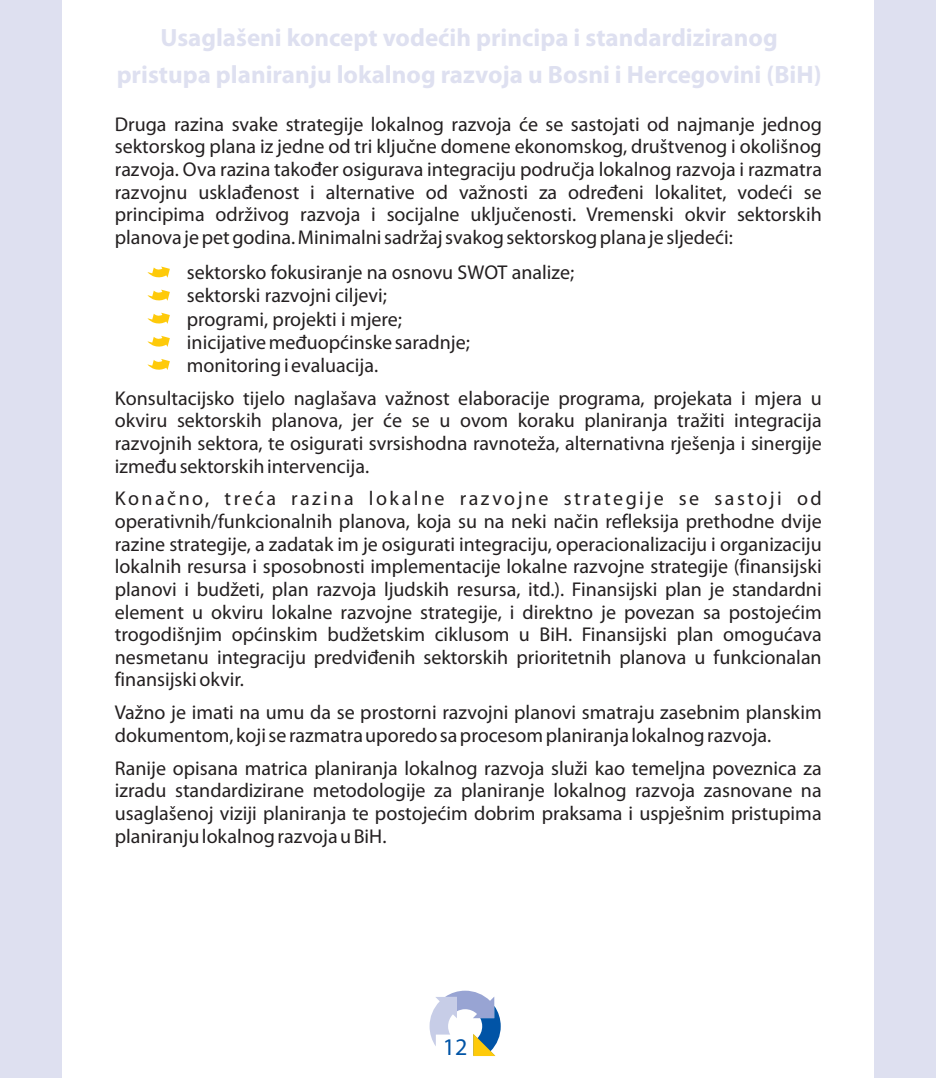
<style>
.page{position:relative;width:936px;height:1078px;background:#fff}
.page>*{position:absolute;margin:0;border:0;box-sizing:border-box;transform-origin:0 0}
.t1{font:700 25px/36.4px "Myriad Pro";color:#dee0f0;text-align:center}
.t2{font:24px "Myriad Pro";color:#0154a6}
.t3{font:20px/22.6px "Myriad Pro";color:#231f20;text-align:justify}
</style>
<div class="page">
<svg style="left:429px;top:990px;width:71px;height:65px"></svg>
<div style="left:874px;top:0;width:61px;height:1077px;background:#dee0f0"></div>
<div style="left:0;top:0;width:61px;height:1077px;background:#dee0f0"></div>
<svg style="left:147px;top:266px;width:23px;height:12px"></svg>
<svg style="left:147px;top:289px;width:23px;height:12px"></svg>
<svg style="left:147px;top:312px;width:23px;height:12px"></svg>
<svg style="left:147px;top:336px;width:23px;height:11px"></svg>
<svg style="left:147px;top:359px;width:23px;height:11px"></svg>
<p class="t1" style="left:117px;top:22px;width:706px">Usaglašeni koncept vodećih principa i standardiziranog pristupa planiranju lokalnog razvoja u Bosni i Hercegovini (BiH)</p>
<p class="t3" style="left:115px;top:114px;width:708px">Druga razina svake strategije lokalnog razvoja će se sastojati od najmanje jednog sektorskog plana iz jedne od tri ključne domene ekonomskog, društvenog i okolišnog razvoja. Ova razina također osigurava integraciju područja lokalnog razvoja i razmatra razvojnu usklađenost i alternative od važnosti za određeni lokalitet, vodeći se principima održivog razvoja i socijalne uključenosti. Vremenski okvir sektorskih planova je pet godina. Minimalni sadržaj svakog sektorskog plana je sljedeći:</p>
<p class="t3" style="left:187px;top:262px;width:389px;line-height:23.2px;text-align:left">sektorsko fokusiranje na osnovu SWOT analize; sektorski razvojni ciljevi;<br>programi, projekti i mjere;<br>inicijative međuopćinske saradnje;<br>monitoring i evaluacija.</p>
<p class="t3" style="left:115px;top:388px;width:708px">Konsultacijsko tijelo naglašava važnost elaboracije programa, projekata i mjera u okviru sektorskih planova, jer će se u ovom koraku planiranja tražiti integracija razvojnih sektora, te osigurati svrsishodna ravnoteža, alternativna rješenja i sinergije između sektorskih intervencija.</p>
<p class="t3" style="left:115px;top:489px;width:708px">Konačno, treća razina lokalne razvojne strategije se sastoji od operativnih/funkcionalnih planova, koja su na neki način refleksija prethodne dvije razine strategije, a zadatak im je osigurati integraciju, operacionalizaciju i organizaciju lokalnih resursa i sposobnosti implementacije lokalne razvojne strategije (finansijski planovi i budžeti, plan razvoja ljudskih resursa, itd.). Finansijski plan je standardni element u okviru lokalne razvojne strategije, i direktno je povezan sa postojećim trogodišnjim općinskim budžetskim ciklusom u BiH. Finansijski plan omogućava nesmetanu integraciju predviđenih sektorskih prioritetnih planova u funkcionalan finansijski okvir.</p>
<p class="t3" style="left:115px;top:702px;width:708px">Važno je imati na umu da se prostorni razvojni planovi smatraju zasebnim planskim dokumentom, koji se razmatra uporedo sa procesom planiranja lokalnog razvoja.</p>
<p class="t3" style="left:115px;top:758px;width:708px">Ranije opisana matrica planiranja lokalnog razvoja služi kao temeljna poveznica za izradu standardizirane metodologije za planiranje lokalnog razvoja zasnovane na usaglašenoj viziji planiranja te postojećim dobrim praksama i uspješnim pristupima planiranju lokalnog razvoja u BiH.</p>
<p class="t2" style="left:443px;top:1036px;width:26px">12</p>
</div>
